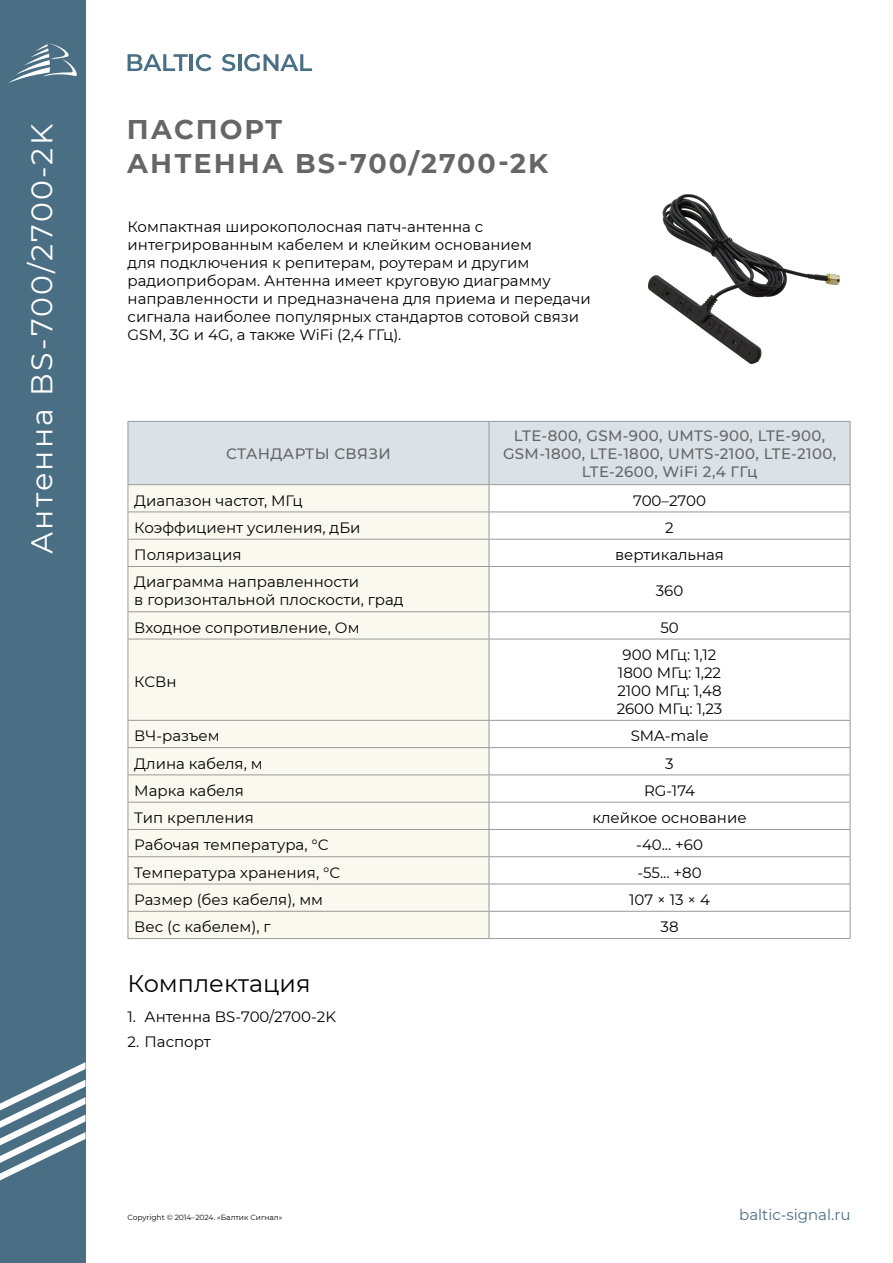
<style>
.page{position:relative;width:893px;height:1263px;background:#fff}
.page>*{position:absolute;margin:0;border:0;box-sizing:border-box;transform-origin:0 0}
.основной_текст_Без_переносов{font:30px "Montserrat";letter-spacing:.075em;color:#fff}
.t1{font:700 27px "Montserrat";letter-spacing:.075em;color:#666}
.t2{font:24px "Montserrat";color:#000}
.основной_текст_Без_переносов-2{font:15px/18px "Montserrat";color:#000}
.основной_текст_Без_переносов-3{font:500 15px/18px "Montserrat";letter-spacing:.025em;color:#666;text-align:center}
.t3{font:15px "Montserrat";color:#4a6f85}
.t4{font:7.5px "Montserrat";color:#000}
</style>
<div class="page">
<div style="left:0;top:0;width:85px;height:1263px;background:#4a6f85"></div>
<svg style="left:0;top:1062px;width:85px;height:119px"></svg>
<svg style="left:8px;top:43px;width:69px;height:40px"></svg>
<svg style="left:128px;top:54px;width:60px;height:17px"></svg>
<hr style="left:190px;top:54px;width:3px;height:17px;background:#4a6f85">
<svg style="left:196px;top:54px;width:15px;height:17px"></svg>
<svg style="left:222px;top:54px;width:13px;height:17px"></svg>
<hr style="left:238px;top:54px;width:3px;height:17px;background:#4a6f85">
<svg style="left:244px;top:54px;width:68px;height:17px"></svg>
<img style="left:648px;top:195px;width:192px;height:168px">
<div style="left:129px;top:422px;width:721px;height:62px;background:#dbe2e7"></div>
<div style="left:129px;top:485px;width:360px;height:453px;background:#faf9f0"></div>
<svg style="left:490px;top:485px;width:360px;height:453px"></svg>
<hr style="left:128px;top:511px;width:361px;height:1px;background:#999">
<hr style="left:489px;top:511px;width:361px;height:1px;background:#999">
<hr style="left:128px;top:539px;width:361px;height:1px;background:#999">
<svg style="left:128px;top:485px;width:1px;height:81px"></svg>
<hr style="left:489px;top:539px;width:361px;height:1px;background:#999">
<svg style="left:489px;top:485px;width:1px;height:81px"></svg>
<svg style="left:850px;top:485px;width:1px;height:81px"></svg>
<hr style="left:128px;top:566px;width:361px;height:1px;background:#999">
<hr style="left:128px;top:567px;width:1px;height:44px;background:#999">
<hr style="left:489px;top:566px;width:361px;height:1px;background:#999">
<hr style="left:489px;top:567px;width:1px;height:44px;background:#999">
<hr style="left:850px;top:567px;width:1px;height:44px;background:#999">
<hr style="left:128px;top:611px;width:361px;height:1px;background:#999">
<svg style="left:128px;top:612px;width:1px;height:27px"></svg>
<hr style="left:489px;top:611px;width:361px;height:1px;background:#999">
<svg style="left:489px;top:612px;width:1px;height:27px"></svg>
<svg style="left:850px;top:612px;width:1px;height:27px"></svg>
<hr style="left:128px;top:639px;width:361px;height:1px;background:#999">
<hr style="left:128px;top:639px;width:1px;height:81px;background:#999">
<hr style="left:489px;top:639px;width:361px;height:1px;background:#999">
<hr style="left:489px;top:639px;width:1px;height:81px;background:#999">
<hr style="left:850px;top:639px;width:1px;height:81px;background:#999">
<hr style="left:128px;top:720px;width:361px;height:1px;background:#999">
<hr style="left:489px;top:720px;width:361px;height:1px;background:#999">
<hr style="left:128px;top:747px;width:361px;height:1px;background:#999">
<hr style="left:489px;top:747px;width:361px;height:1px;background:#999">
<hr style="left:128px;top:774px;width:361px;height:1px;background:#999">
<hr style="left:489px;top:774px;width:361px;height:1px;background:#999">
<hr style="left:128px;top:802px;width:361px;height:1px;background:#999">
<hr style="left:489px;top:802px;width:361px;height:1px;background:#999">
<hr style="left:128px;top:829px;width:361px;height:1px;background:#999">
<hr style="left:489px;top:829px;width:361px;height:1px;background:#999">
<hr style="left:128px;top:856px;width:361px;height:1px;background:#999">
<hr style="left:489px;top:856px;width:361px;height:1px;background:#999">
<hr style="left:128px;top:884px;width:361px;height:1px;background:#999">
<hr style="left:489px;top:884px;width:361px;height:1px;background:#999">
<hr style="left:128px;top:911px;width:361px;height:1px;background:#999">
<svg style="left:128px;top:721px;width:1px;height:217px"></svg>
<hr style="left:489px;top:911px;width:361px;height:1px;background:#999">
<svg style="left:489px;top:721px;width:1px;height:217px"></svg>
<svg style="left:850px;top:721px;width:1px;height:217px"></svg>
<hr style="left:128px;top:938px;width:361px;height:1px;background:#999">
<hr style="left:489px;top:938px;width:361px;height:1px;background:#999">
<hr style="left:128px;top:421px;width:361px;height:1px;background:#999">
<hr style="left:128px;top:422px;width:1px;height:62px;background:#999">
<hr style="left:128px;top:484px;width:361px;height:1px;background:#999">
<hr style="left:489px;top:421px;width:361px;height:1px;background:#999">
<hr style="left:489px;top:422px;width:1px;height:62px;background:#999">
<hr style="left:850px;top:422px;width:1px;height:62px;background:#999">
<hr style="left:489px;top:484px;width:361px;height:1px;background:#999">
<p class="основной_текст_Без_переносов" style="left:21px;top:554px;width:432px;rotate:-90deg">Антенна BS-700/2700-2K</p>
<h1 class="t1" style="left:127px;top:110px;width:157px">ПАСПОРТ</h1>
<h1 class="t1" style="left:127px;top:144px;width:423px">АНТЕННА BS-700/2700-2K</h1>
<p class="основной_текст_Без_переносов-2" style="left:128px;top:217px;width:465px">Компактная широкополосная патч-антенна с интегрированным кабелем и клейким основанием<br>для подключения к репитерам, роутерам и другим радиоприборам. Антенна имеет круговую диаграмму направленности и предназначена для приема и передачи сигнала наиболее популярных стандартов сотовой связи GSM, 3G и 4G, а также WiFi (2,4 ГГц).</p>
<p class="основной_текст_Без_переносов-3" style="left:226px;top:444px;width:166px">СТАНДАРТЫ СВЯЗИ</p>
<p class="основной_текст_Без_переносов-3" style="left:503px;top:426px;width:335px">LTE-800, GSM-900, UMTS-900, LTE-900,<br>GSM-1800, LTE-1800, UMTS-2100, LTE-2100,<br>LTE-2600, WiFi 2,4 ГГц</p>
<p class="основной_текст_Без_переносов-2" style="left:134px;top:491px;width:170px">Диапазон частот, МГц</p>
<p class="основной_текст_Без_переносов-2" style="left:633px;top:491px;width:74px">700–2700</p>
<p class="основной_текст_Без_переносов-2" style="left:134px;top:518px;width:228px">Коэффициент усиления, дБи</p>
<p class="основной_текст_Без_переносов-2" style="left:665px;top:518px;width:10px">2</p>
<p class="основной_текст_Без_переносов-2" style="left:134px;top:545px;width:109px">Поляризация</p>
<p class="основной_текст_Без_переносов-2" style="left:615px;top:545px;width:110px">вертикальная</p>
<p class="основной_текст_Без_переносов-2" style="left:134px;top:572px;width:271px">Диаграмма направленности<br>в горизонтальной плоскости, град</p>
<p class="основной_текст_Без_переносов-2" style="left:656px;top:581px;width:29px">360</p>
<p class="основной_текст_Без_переносов-2" style="left:134px;top:618px;width:227px">Входное сопротивление, Ом</p>
<p class="основной_текст_Без_переносов-2" style="left:660px;top:618px;width:20px">50</p>
<p class="основной_текст_Без_переносов-2" style="left:134px;top:672px;width:44px">КСВн</p>
<p class="основной_текст_Без_переносов-2" style="left:617px;top:645px;width:107px;text-align:center">900 МГц: 1,12<br>1800 МГц: 1,22<br>2100 МГц: 1,48<br>2600 МГц: 1,23</p>
<p class="основной_текст_Без_переносов-2" style="left:134px;top:726px;width:87px">ВЧ-разъем</p>
<p class="основной_текст_Без_переносов-2" style="left:631px;top:726px;width:79px">SMA-male</p>
<p class="основной_текст_Без_переносов-2" style="left:134px;top:754px;width:130px">Длина кабеля, м</p>
<p class="основной_текст_Без_переносов-2" style="left:665px;top:754px;width:10px">3</p>
<p class="основной_текст_Без_переносов-2" style="left:134px;top:781px;width:111px">Марка кабеля</p>
<p class="основной_текст_Без_переносов-2" style="left:644px;top:781px;width:53px">RG-174</p>
<p class="основной_текст_Без_переносов-2" style="left:134px;top:808px;width:121px">Тип крепления</p>
<p class="основной_текст_Без_переносов-2" style="left:592px;top:808px;width:156px">клейкое основание</p>
<p class="основной_текст_Без_переносов-2" style="left:134px;top:835px;width:196px">Рабочая температура, °С</p>
<p class="основной_текст_Без_переносов-2" style="left:636px;top:835px;width:68px">-40... +60</p>
<p class="основной_текст_Без_переносов-2" style="left:134px;top:863px;width:207px">Температура хранения, °С</p>
<p class="основной_текст_Без_переносов-2" style="left:637px;top:863px;width:66px">-55... +80</p>
<p class="основной_текст_Без_переносов-2" style="left:134px;top:890px;width:190px">Размер (без кабеля), мм</p>
<p class="основной_текст_Без_переносов-2" style="left:629px;top:890px;width:82px">107 × 13 × 4</p>
<p class="основной_текст_Без_переносов-2" style="left:134px;top:917px;width:138px">Вес (с кабелем), г</p>
<p class="основной_текст_Без_переносов-2" style="left:660px;top:917px;width:20px">38</p>
<h2 class="t2" style="left:128px;top:966px;width:185px">Комплектация</h2>
<p class="основной_текст_Без_переносов-2" style="left:128px;top:1007px;width:210px">1. Антенна BS-700/2700-2K</p>
<p class="основной_текст_Без_переносов-2" style="left:128px;top:1032px;width:85px">2. Паспорт</p>
<p class="t4" style="left:128px;top:1212px;width:156px">Copyright © 2014–2024. «Балтик Сигнал»</p>
<p class="t3" style="left:739px;top:1205px;width:113px">baltic-signal.ru</p>
</div>
